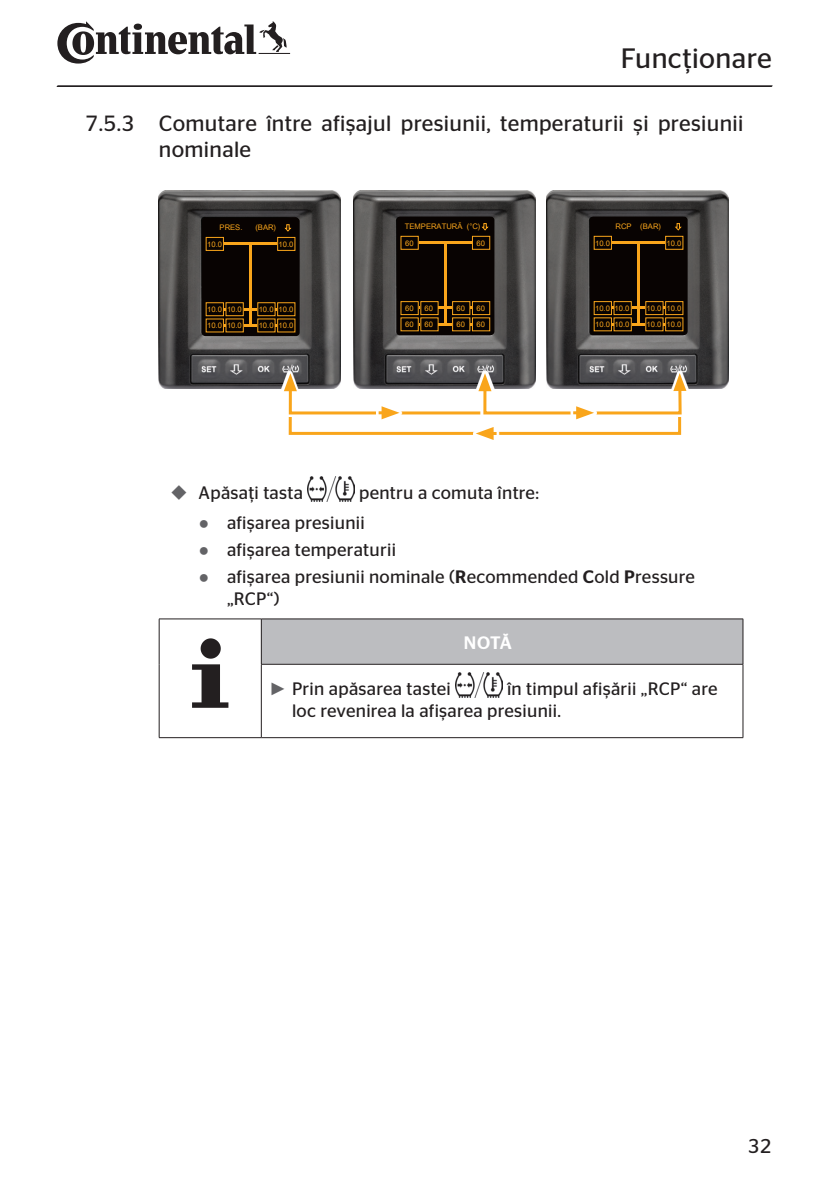
<style>
.page{position:relative;width:840px;height:1191px;background:#fff}
.page>*{position:absolute;margin:0;border:0;box-sizing:border-box;transform-origin:0 0}
.t1{font:28px "Continental Stag Sans";letter-spacing:.015em;color:#231f20}
.t2{font:22px/26.4px "Continental Stag Sans";letter-spacing:.015em;color:#231f20}
.t3{font:20px "Continental Stag Sans";color:#231f20}
.t4{font:18px/21.6px "Continental Stag Sans";letter-spacing:.015em;color:#231f20}
.t5{font:500 18px "Continental Stag Sans";color:#fff}
.t6{font:7.6px "Arial Unicode MS";color:#f9a51b}
.s1{font-family:"Arial";color:#636366}
.s2{font-weight:500}
</style>
<div class="page">
<hr style="left:57px;top:86px;width:714px;height:1px;background:#231f20">
<hr style="left:57px;top:85px;width:715px;height:1px;background:#231f20">
<svg style="left:57px;top:21px;width:233px;height:43px"></svg>
<img style="left:353px;top:190px;width:182px;height:180px">
<div style="left:396px;top:217px;width:98px;height:118px;background:#080302;border-radius:4px"></div>
<hr style="left:409px;top:241px;width:72px;height:3px;background:#f9a51b">
<div style="left:472px;top:236px;width:17px;height:13px;background:#080302"></div>
<div style="left:472px;top:236px;width:18px;height:14px;border:1px solid #f9a51b"></div>
<div style="left:401px;top:236px;width:17px;height:13px;background:#080302"></div>
<div style="left:400px;top:236px;width:18px;height:14px;border:1px solid #f9a51b"></div>
<hr style="left:409px;top:323px;width:72px;height:2px;background:#f9a51b">
<div style="left:472px;top:318px;width:17px;height:13px;background:#080302"></div>
<div style="left:452px;top:318px;width:17px;height:13px;background:#080302"></div>
<div style="left:401px;top:318px;width:17px;height:13px;background:#080302"></div>
<div style="left:420px;top:318px;width:18px;height:13px;background:#080302"></div>
<hr style="left:444px;top:241px;width:2px;height:83px;background:#f9a51b">
<hr style="left:409px;top:306px;width:72px;height:3px;background:#f9a51b">
<div style="left:472px;top:302px;width:17px;height:12px;background:#080302"></div>
<div style="left:472px;top:301px;width:18px;height:14px;border:1px solid #f9a51b"></div>
<div style="left:452px;top:302px;width:17px;height:12px;background:#080302"></div>
<div style="left:452px;top:301px;width:18px;height:14px;border:1px solid #f9a51b"></div>
<div style="left:401px;top:302px;width:17px;height:12px;background:#080302"></div>
<div style="left:400px;top:301px;width:18px;height:14px;border:1px solid #f9a51b"></div>
<div style="left:420px;top:302px;width:18px;height:12px;background:#080302"></div>
<div style="left:420px;top:301px;width:18px;height:14px;border:1px solid #f9a51b"></div>
<svg style="left:481px;top:223px;width:7px;height:8px"></svg>
<img style="left:159px;top:190px;width:181px;height:199px">
<div style="left:202px;top:218px;width:97px;height:118px;background:#080302;border-radius:4px"></div>
<hr style="left:214px;top:243px;width:72px;height:2px;background:#f9a51b">
<hr style="left:249px;top:243px;width:3px;height:84px;background:#f9a51b">
<div style="left:277px;top:237px;width:18px;height:13px;background:#080302"></div>
<div style="left:277px;top:237px;width:18px;height:14px;border:1px solid #f9a51b"></div>
<div style="left:206px;top:237px;width:17px;height:13px;background:#080302"></div>
<div style="left:206px;top:237px;width:18px;height:14px;border:1px solid #f9a51b"></div>
<hr style="left:214px;top:308px;width:72px;height:2px;background:#f9a51b">
<div style="left:277px;top:303px;width:18px;height:13px;background:#080302"></div>
<div style="left:277px;top:302px;width:18px;height:14px;border:1px solid #f9a51b"></div>
<div style="left:206px;top:303px;width:17px;height:13px;background:#080302"></div>
<div style="left:206px;top:302px;width:18px;height:14px;border:1px solid #f9a51b"></div>
<hr style="left:214px;top:324px;width:72px;height:3px;background:#f9a51b">
<div style="left:277px;top:319px;width:18px;height:13px;background:#080302"></div>
<div style="left:206px;top:319px;width:17px;height:13px;background:#080302"></div>
<div style="left:258px;top:303px;width:17px;height:13px;background:#080302"></div>
<div style="left:257px;top:302px;width:18px;height:14px;border:1px solid #f9a51b"></div>
<div style="left:226px;top:303px;width:17px;height:13px;background:#080302"></div>
<div style="left:225px;top:302px;width:18px;height:14px;border:1px solid #f9a51b"></div>
<div style="left:258px;top:319px;width:17px;height:13px;background:#080302"></div>
<div style="left:226px;top:319px;width:17px;height:13px;background:#080302"></div>
<svg style="left:284px;top:224px;width:7px;height:8px"></svg>
<img style="left:546px;top:190px;width:182px;height:199px">
<div style="left:589px;top:217px;width:98px;height:118px;background:#080302;border-radius:4px"></div>
<hr style="left:602px;top:241px;width:72px;height:3px;background:#f9a51b">
<div style="left:665px;top:236px;width:17px;height:13px;background:#080302"></div>
<div style="left:665px;top:236px;width:17px;height:14px;border:1px solid #f9a51b"></div>
<div style="left:594px;top:236px;width:17px;height:13px;background:#080302"></div>
<div style="left:593px;top:236px;width:18px;height:14px;border:1px solid #f9a51b"></div>
<hr style="left:602px;top:323px;width:72px;height:2px;background:#f9a51b">
<div style="left:665px;top:318px;width:17px;height:13px;background:#080302"></div>
<div style="left:645px;top:318px;width:17px;height:13px;background:#080302"></div>
<div style="left:594px;top:318px;width:17px;height:13px;background:#080302"></div>
<div style="left:613px;top:318px;width:18px;height:13px;background:#080302"></div>
<hr style="left:637px;top:241px;width:2px;height:83px;background:#f9a51b">
<hr style="left:602px;top:306px;width:72px;height:3px;background:#f9a51b">
<div style="left:665px;top:302px;width:17px;height:12px;background:#080302"></div>
<div style="left:665px;top:301px;width:17px;height:14px;border:1px solid #f9a51b"></div>
<div style="left:645px;top:302px;width:17px;height:12px;background:#080302"></div>
<div style="left:645px;top:301px;width:18px;height:14px;border:1px solid #f9a51b"></div>
<div style="left:594px;top:302px;width:17px;height:12px;background:#080302"></div>
<div style="left:593px;top:301px;width:18px;height:14px;border:1px solid #f9a51b"></div>
<div style="left:613px;top:302px;width:18px;height:12px;background:#080302"></div>
<div style="left:613px;top:301px;width:18px;height:14px;border:1px solid #f9a51b"></div>
<svg style="left:675px;top:223px;width:6px;height:8px"></svg>
<svg style="left:281px;top:370px;width:194px;height:19px"></svg>
<svg style="left:475px;top:370px;width:214px;height:21px"></svg>
<svg style="left:284px;top:373px;width:402px;height:67px"></svg>
<img style="left:307px;top:476px;width:47px;height:25px">
<div style="left:261px;top:619px;width:481px;height:45px;background:#bcbdc0"></div>
<hr style="left:159px;top:737px;width:102px;height:1px;background:#231f20">
<hr style="left:159px;top:618px;width:102px;height:1px;background:#231f20">
<hr style="left:159px;top:619px;width:1px;height:45px;background:#231f20">
<hr style="left:159px;top:664px;width:1px;height:73px;background:#231f20">
<hr style="left:261px;top:664px;width:1px;height:73px;background:#231f20">
<hr style="left:742px;top:664px;width:1px;height:73px;background:#231f20">
<hr style="left:261px;top:737px;width:481px;height:1px;background:#231f20">
<hr style="left:261px;top:618px;width:481px;height:1px;background:#231f20">
<hr style="left:261px;top:619px;width:1px;height:45px;background:#231f20">
<hr style="left:742px;top:619px;width:1px;height:45px;background:#231f20">
<hr style="left:261px;top:664px;width:481px;height:1px;background:#231f20">
<svg style="left:200px;top:638px;width:21px;height:20px"></svg>
<svg style="left:192px;top:664px;width:36px;height:44px"></svg>
<img style="left:455px;top:672px;width:47px;height:25px">
<h1 class="t1" style="left:620px;top:42px;width:152px">Funcţionare</h1>
<p class="t2" style="left:159px;top:110px;width:585px;text-indent:-74px">7.5.3 Comutare între afișajul presiunii, temperaturii și presiunii nominale</p>
<p class="t6" style="left:219px;top:222px;width:24px">PRES.</p>
<p class="t6" style="left:255px;top:222px;width:22px">(BAR)</p>
<p class="t6" style="left:207px;top:239px;width:16px">10.0</p>
<p class="t6" style="left:278px;top:239px;width:16px">10.0</p>
<p class="t6" style="left:207px;top:304px;width:36px">10.0 10.0</p>
<p class="t6" style="left:258px;top:304px;width:36px">10.0 10.0</p>
<p class="t6" style="left:207px;top:320px;width:36px">10.0 10.0</p>
<p class="t6" style="left:258px;top:320px;width:36px">10.0 10.0</p>
<p class="t6" style="left:404px;top:221px;width:77px">TEMPERATURĂ (°C)</p>
<p class="t6" style="left:405px;top:237px;width:10px">60</p>
<p class="t6" style="left:476px;top:237px;width:10px">60</p>
<p class="t6" style="left:405px;top:302px;width:10px">60</p>
<p class="t6" style="left:424px;top:302px;width:10px">60</p>
<p class="t6" style="left:456px;top:302px;width:10px">60</p>
<p class="t6" style="left:476px;top:302px;width:10px">60</p>
<p class="t6" style="left:405px;top:319px;width:10px">60</p>
<p class="t6" style="left:424px;top:319px;width:10px">60</p>
<p class="t6" style="left:456px;top:319px;width:10px">60</p>
<p class="t6" style="left:476px;top:319px;width:10px">60</p>
<p class="t6" style="left:615px;top:221px;width:47px">RCP (BAR)</p>
<p class="t6" style="left:594px;top:237px;width:16px">10.0</p>
<p class="t6" style="left:666px;top:237px;width:16px">10.0</p>
<p class="t6" style="left:594px;top:302px;width:36px">10.0 10.0</p>
<p class="t6" style="left:646px;top:302px;width:36px">10.0 10.0</p>
<p class="t6" style="left:595px;top:319px;width:36px">10.0 10.0</p>
<p class="t6" style="left:646px;top:319px;width:36px">10.0 10.0</p>
<p class="t4" style="left:198px;top:481px;width:106px">Apăsați tasta</p>
<p class="t4" style="left:359px;top:481px;width:181px">pentru a comuta între:</p>
<p class="t4" style="left:198px;top:511px;width:167px"><span class="s1">●</span> afișarea presiunii</p>
<p class="t4" style="left:198px;top:539px;width:199px"><span class="s1">●</span> afișarea temperaturii</p>
<p class="t4" style="left:227px;top:566px;width:469px;text-indent:-28px"><span class="s1">●</span> afișarea presiunii nominale (<span class="s2">R</span>ecommended <span class="s2">C</span>old <span class="s2">P</span>ressure „RCP“)</p>
<p class="t5" style="left:463px;top:632px;width:50px">NOTĂ</p>
<p class="t4" style="left:269px;top:677px;width:183px"><span class="s1">►</span> Prin apăsarea tastei</p>
<p class="t4" style="left:292px;top:677px;width:427px;text-indent:215px">în timpul afișării „RCP“ are loc revenirea la afișarea presiunii.</p>
<p class="t3" style="left:747px;top:1134px;width:25px">32</p>
</div>
